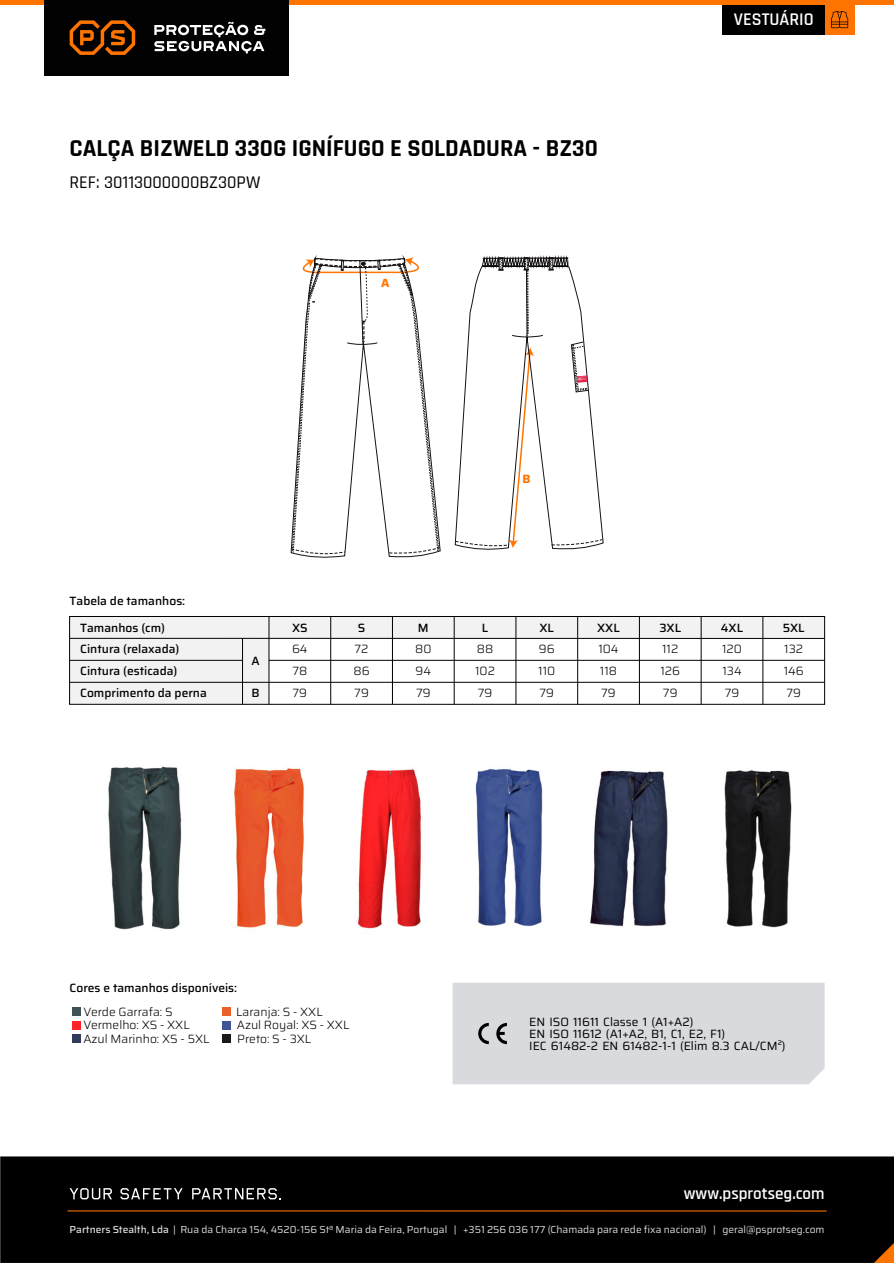
<style>
.page{position:relative;width:894px;height:1263px;background:#fff}
.page>*{position:absolute;margin:0;border:0;box-sizing:border-box;transform-origin:0 0}
.t1{font:700 24.6px "Rajdhani";color:#000}
.t2{font:500 18px "Rajdhani";color:#000}
.t3{font:600 18px "Rajdhani";color:#fff}
.t4{font:600 16.95px "Rajdhani";color:#fff}
.t5{font:300 12px/21.6px "Saira";color:#000;text-align:justify}
.t6{font:500 12px/21.6px "Saira";color:#000}
.t7{font:12px/12px "Saira";color:#000}
.t8{font:700 12px "Saira";color:#ff7400}
.t9{font:10.2px "Saira";color:#dadada}
.s1{font-weight:500}
</style>
<div class="page">
<div style="left:0;top:1156px;width:893px;height:107px;background:#000"></div>
<svg style="left:70px;top:1188px;width:42px;height:11px"></svg>
<svg style="left:120px;top:1188px;width:62px;height:11px"></svg>
<svg style="left:192px;top:1188px;width:89px;height:11px"></svg>
<hr style="left:67px;top:1210px;width:759px;height:1px;background:#ff7400">
<div style="left:0;top:0;width:893px;height:5px;background:#ff7400"></div>
<div style="left:45px;top:0;width:244px;height:75px;background:#020202"></div>
<svg style="left:154px;top:22px;width:111px;height:31px"></svg>
<svg style="left:70px;top:20px;width:65px;height:35px"></svg>
<div style="left:721px;top:5px;width:103px;height:29px;background:#000"></div>
<div style="left:824px;top:5px;width:30px;height:29px;background:#ff7400"></div>
<svg style="left:831px;top:11px;width:16px;height:17px"></svg>
<svg style="left:873px;top:1244px;width:20px;height:19px"></svg>
<div style="left:73px;top:1007px;width:8px;height:9px;background:#3f5256"></div>
<div style="left:73px;top:1034px;width:8px;height:9px;background:#323b5a"></div>
<div style="left:223px;top:1007px;width:8px;height:9px;background:#e85f29"></div>
<div style="left:223px;top:1034px;width:8px;height:9px;background:#191919"></div>
<div style="left:73px;top:1021px;width:8px;height:8px;background:#ff2428"></div>
<div style="left:223px;top:1021px;width:8px;height:8px;background:#405594"></div>
<div style="left:70px;top:638px;width:199px;height:66px;background:#f2f2f2"></div>
<div style="left:70px;top:616px;width:754px;height:22px;background:#f2f2f2"></div>
<div style="left:69px;top:616px;width:755px;height:89px;border:1px solid #000"></div>
<hr style="left:70px;top:638px;width:754px;height:1px;background:#000">
<hr style="left:269px;top:660px;width:555px;height:1px;background:#000">
<hr style="left:70px;top:660px;width:172px;height:1px;background:#000">
<hr style="left:70px;top:682px;width:754px;height:1px;background:#000">
<hr style="left:330px;top:617px;width:1px;height:87px;background:#000">
<hr style="left:268px;top:617px;width:1px;height:87px;background:#000">
<hr style="left:242px;top:638px;width:1px;height:66px;background:#000">
<hr style="left:392px;top:616px;width:1px;height:88px;background:#000">
<hr style="left:453px;top:616px;width:1px;height:88px;background:#000">
<hr style="left:515px;top:616px;width:1px;height:88px;background:#000">
<hr style="left:638px;top:616px;width:1px;height:88px;background:#000">
<hr style="left:700px;top:616px;width:1px;height:88px;background:#000">
<hr style="left:762px;top:616px;width:1px;height:88px;background:#000">
<hr style="left:577px;top:616px;width:1px;height:88px;background:#000">
<div style="left:452px;top:983px;width:372px;height:101px;background:#d9dade"></div>
<svg style="left:290px;top:257px;width:150px;height:301px"></svg>
<svg style="left:454px;top:256px;width:149px;height:294px"></svg>
<img style="left:108px;top:766px;width:684px;height:164px">
<h1 class="t1" style="left:70px;top:133px;width:529px">CALÇA BIZWELD 330G IGNÍFUGO E SOLDADURA - BZ30</h1>
<h2 class="t2" style="left:70px;top:171px;width:192px">REF: 30113000000BZ30PW</h2>
<p class="t8" style="left:381px;top:273px;width:10px">A</p>
<h2 class="t3" style="left:733px;top:8px;width:81px">VESTUÁRIO</h2>
<p class="t6" style="left:70px;top:590px;width:117px">Tabela de tamanhos:</p>
<p class="t6" style="left:80px;top:617px;width:128px">Tamanhos (cm)<br>Cintura (relaxada)<br>Cintura (esticada)<br>Comprimento da perna</p>
<p class="t6" style="left:251px;top:650px;width:10px">A</p>
<p class="t6" style="left:251px;top:682px;width:10px">B</p>
<p class="t6" style="left:292px;top:617px;width:17px">XS</p>
<p class="t5" style="left:292px;top:638px;width:17px">64<br>78<br>79</p>
<p class="t8" style="left:522px;top:469px;width:10px">B</p>
<p class="t6" style="left:358px;top:617px;width:9px">S</p>
<p class="t5" style="left:353px;top:638px;width:18px">72<br>86<br>79</p>
<p class="t6" style="left:418px;top:617px;width:12px">M</p>
<p class="t5" style="left:415px;top:638px;width:18px">80<br>94<br>79</p>
<p class="t6" style="left:481px;top:617px;width:8px">L</p>
<p class="t5" style="left:475px;top:638px;width:21px;text-align:left">88<br>102<br>79</p>
<p class="t6" style="left:539px;top:617px;width:16px">XL</p>
<p class="t5" style="left:538px;top:638px;width:18px">96<br>110<br>79</p>
<p class="t6" style="left:597px;top:617px;width:24px">XXL</p>
<p class="t5" style="left:598px;top:638px;width:22px;text-align:left">104<br>118<br>79</p>
<p class="t6" style="left:659px;top:617px;width:23px">3XL</p>
<p class="t5" style="left:660px;top:638px;width:21px;text-align:left">112<br>126<br>79</p>
<p class="t6" style="left:720px;top:617px;width:24px">4XL</p>
<p class="t5" style="left:721px;top:638px;width:21px">120<br>134<br>79</p>
<p class="t6" style="left:782px;top:617px;width:24px">5XL</p>
<p class="t5" style="left:783px;top:638px;width:21px">132<br>146<br>79</p>
<p class="t6" style="left:70px;top:977px;width:169px">Cores e tamanhos disponíveis:</p>
<p class="t5" style="left:83px;top:1001px;width:91px">Verde Garrafa: S</p>
<p class="t5" style="left:236px;top:1001px;width:88px">Laranja: S - XXL</p>
<p class="t5" style="left:83px;top:1014px;width:108px">Vermelho: XS - XXL</p>
<p class="t5" style="left:237px;top:1014px;width:114px">Azul Royal: XS - XXL</p>
<p class="t5" style="left:83px;top:1028px;width:128px">Azul Marinho: XS - 5XL</p>
<p class="t5" style="left:237px;top:1028px;width:76px">Preto: S - 3XL</p>
<p class="t7" style="left:529px;top:1016px;width:258px">EN ISO 11611 Classe 1 (A1+A2)<br>EN ISO 11612 (A1+A2, B1, C1, E2, F1)<br>IEC 61482-2 EN 61482-1-1 (Elim 8.3 CAL/CM²)</p>
<h3 class="t4" style="left:683px;top:1183px;width:142px">www.psprotseg.com</h3>
<p class="t9" style="left:70px;top:1221px;width:756px"><span class="s1">Partners Stealth, Lda</span> | Rua da Charca 154, 4520-156 Stª Maria da Feira, Portugal | +351 256 036 177 (Chamada para rede fixa nacional) | geral@psprotseg.com</p>
</div>
